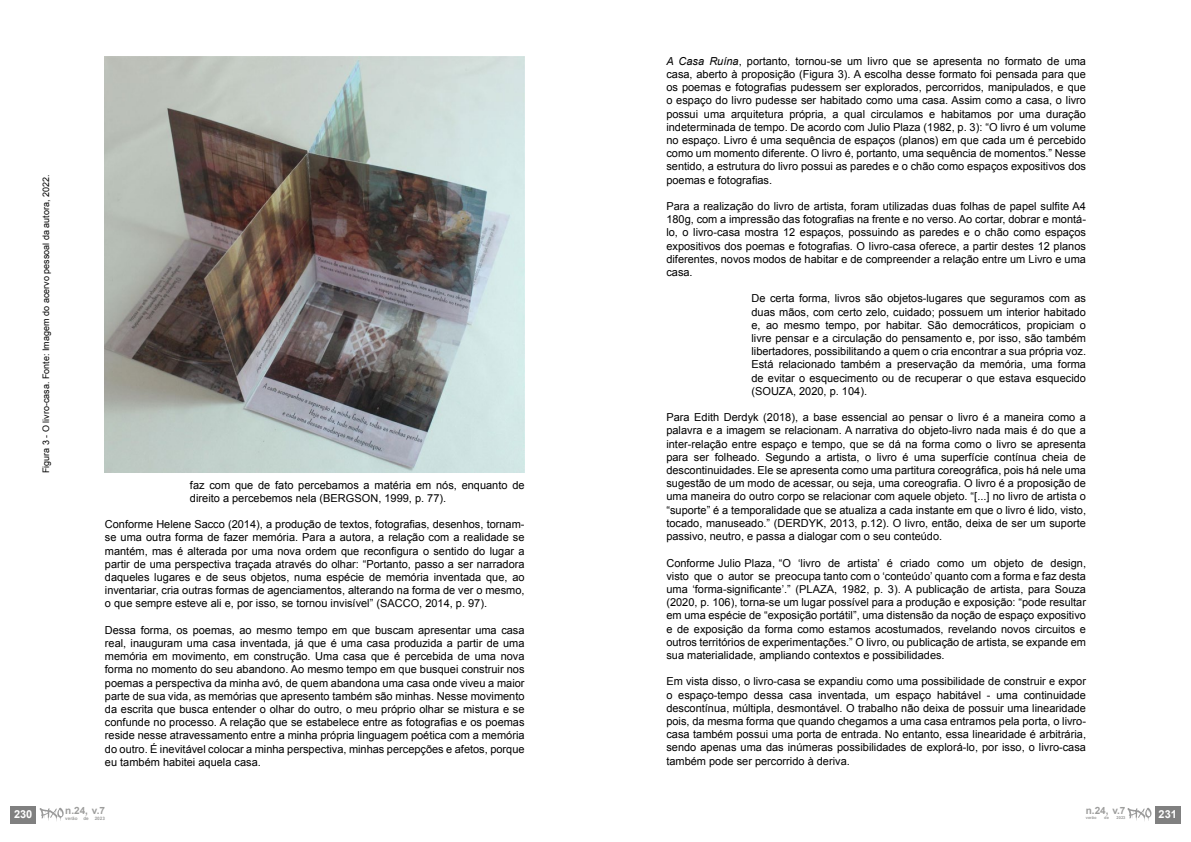
<style>
.page{position:relative;width:1191px;height:842px;background:#fff}
.page>*{position:absolute;margin:0;border:0;box-sizing:border-box;transform-origin:0 0}
.t1{font:11px/13.2px "Arial";color:#000;text-align:justify}
.t2{font:700 11px "Arial";color:#fff}
.t3{font:700 10px "Arial";color:#9d9d9c}
.t4{font:9px "Arial";color:#000}
.t5{font:700 4.6px "Arial";color:#9d9d9c}
.t6{font:700 4px "Arial";color:#9d9d9c}
.s1{font-style:italic}
</style>
<div class="page">
<img style="left:105px;top:57px;width:419px;height:415px">
<div style="left:11px;top:806px;width:25px;height:17px;background:#808080"></div>
<svg style="left:40px;top:808px;width:24px;height:13px"></svg>
<div style="left:1155px;top:806px;width:25px;height:17px;background:#808080"></div>
<svg style="left:1127px;top:808px;width:24px;height:13px"></svg>
<p class="t4" style="left:40px;top:473px;width:300px;rotate:-90deg">Figura 3 - O livro-casa. Fonte: Imagem do acervo pessoal da autora, 2022.</p>
<p class="t1" style="left:190px;top:478px;width:336px">faz com que de fato percebamos a matéria em nós, enquanto de direito a percebemos nela (BERGSON, 1999, p. 77).</p>
<p class="t1" style="left:105px;top:518px;width:421px">Conforme Helene Sacco (2014), a produção de textos, fotografias, desenhos, tornam&shy;se uma outra forma de fazer memória. Para a autora, a relação com a realidade se mantém, mas é alterada por uma nova ordem que reconfigura o sentido do lugar a partir de uma perspectiva traçada através do olhar: “Portanto, passo a ser narradora daqueles lugares e de seus objetos, numa espécie de memória inventada que, ao inventariar, cria outras formas de agenciamentos, alterando na forma de ver o mesmo, o que sempre esteve ali e, por isso, se tornou invisível” (SACCO, 2014, p. 97).</p>
<p class="t1" style="left:105px;top:623px;width:421px">Dessa forma, os poemas, ao mesmo tempo em que buscam apresentar uma casa real, inauguram uma casa inventada, já que é uma casa produzida a partir de uma memória em movimento, em construção. Uma casa que é percebida de uma nova forma no momento do seu abandono. Ao mesmo tempo em que busquei construir nos poemas a perspectiva da minha avó, de quem abandona uma casa onde viveu a maior parte de sua vida, as memórias que apresento também são minhas. Nesse movimento da escrita que busca entender o olhar do outro, o meu próprio olhar se mistura e se confunde no processo. A relação que se estabelece entre as fotografias e os poemas reside nesse atravessamento entre a minha própria linguagem poética com a memória do outro. É inevitável colocar a minha perspectiva, minhas percepções e afetos, porque eu também habitei aquela casa.</p>
<p class="t2" style="left:14px;top:807px;width:20px">230</p>
<p class="t3" style="left:65px;top:804px;width:41px">n.24, v.7</p>
<p class="t5" style="left:65px;top:815px;width:14px">verão</p>
<p class="t5" style="left:83px;top:815px;width:7px">de</p>
<p class="t5" style="left:95px;top:815px;width:12px">2023</p>
<p class="t1" style="left:666px;top:54px;width:421px"><span class="s1">A Casa Ruína</span>, portanto, tornou-se um livro que se apresenta no formato de uma casa, aberto à proposição (Figura 3). A escolha desse formato foi pensada para que os poemas e fotografias pudessem ser explorados, percorridos, manipulados, e que o espaço do livro pudesse ser habitado como uma casa. Assim como a casa, o livro possui uma arquitetura própria, a qual circulamos e habitamos por uma duração indeterminada de tempo. De acordo com Julio Plaza (1982, p. 3): “O livro é um volume no espaço. Livro é uma sequência de espaços (planos) em que cada um é percebido como um momento diferente. O livro é, portanto, uma sequência de momentos.” Nesse sentido, a estrutura do livro possui as paredes e o chão como espaços expositivos dos poemas e fotografias.</p>
<p class="t1" style="left:666px;top:200px;width:421px">Para a realização do livro de artista, foram utilizadas duas folhas de papel sulfite A4<br>180g, com a impressão das fotografias na frente e no verso. Ao cortar, dobrar e montá&shy;lo, o livro-casa mostra 12 espaços, possuindo as paredes e o chão como espaços expositivos dos poemas e fotografias. O livro-casa oferece, a partir destes 12 planos diferentes, novos modos de habitar e de compreender a relação entre um Livro e uma casa.</p>
<p class="t1" style="left:751px;top:292px;width:336px">De certa forma, livros são objetos-lugares que seguramos com as duas mãos, com certo zelo, cuidado; possuem um interior habitado e, ao mesmo tempo, por habitar. São democráticos, propiciam o livre pensar e a circulação do pensamento e, por isso, são também libertadores, possibilitando a quem o cria encontrar a sua própria voz.<br>Está relacionado também a preservação da memória, uma forma de evitar o esquecimento ou de recuperar o que estava esquecido (SOUZA, 2020, p. 104).</p>
<p class="t1" style="left:666px;top:411px;width:421px">Para Edith Derdyk (2018), a base essencial ao pensar o livro é a maneira como a palavra e a imagem se relacionam. A narrativa do objeto-livro nada mais é do que a inter-relação entre espaço e tempo, que se dá na forma como o livro se apresenta para ser folheado. Segundo a artista, o livro é uma superfície contínua cheia de descontinuidades. Ele se apresenta como uma partitura coreográfica, pois há nele uma sugestão de um modo de acessar, ou seja, uma coreografia. O livro é a proposição de uma maneira do outro corpo se relacionar com aquele objeto. “[...] no livro de artista o “suporte” é a temporalidade que se atualiza a cada instante em que o livro é lido, visto, tocado, manuseado.” (DERDYK, 2013, p.12). O livro, então, deixa de ser um suporte passivo, neutro, e passa a dialogar com o seu conteúdo.</p>
<p class="t1" style="left:666px;top:556px;width:421px">Conforme Julio Plaza, “O ‘livro de artista’ é criado como um objeto de design, visto que o autor se preocupa tanto com o ‘conteúdo’ quanto com a forma e faz desta uma ‘forma-significante’.” (PLAZA, 1982, p. 3). A publicação de artista, para Souza (2020, p. 106), torna-se um lugar possível para a produção e exposição: “pode resultar em uma espécie de “exposição portátil”, uma distensão da noção de espaço expositivo e de exposição da forma como estamos acostumados, revelando novos circuitos e outros territórios de experimentações.” O livro, ou publicação de artista, se expande em sua materialidade, ampliando contextos e possibilidades.</p>
<p class="t1" style="left:666px;top:675px;width:421px">Em vista disso, o livro-casa se expandiu como uma possibilidade de construir e expor o espaço-tempo dessa casa inventada, um espaço habitável - uma continuidade descontínua, múltipla, desmontável. O trabalho não deixa de possuir uma linearidade pois, da mesma forma que quando chegamos a uma casa entramos pela porta, o livro&shy;casa também possui uma porta de entrada. No entanto, essa linearidade é arbitrária, sendo apenas uma das inúmeras possibilidades de explorá-lo, por isso, o livro-casa também pode ser percorrido à deriva.</p>
<p class="t3" style="left:1085px;top:804px;width:41px">n.24, v.7</p>
<p class="t6" style="left:1085px;top:815px;width:12px">verão</p>
<p class="t6" style="left:1104px;top:815px;width:6px">de</p>
<p class="t6" style="left:1116px;top:815px;width:10px">2023</p>
<p class="t2" style="left:1158px;top:807px;width:20px">231</p>
</div>
